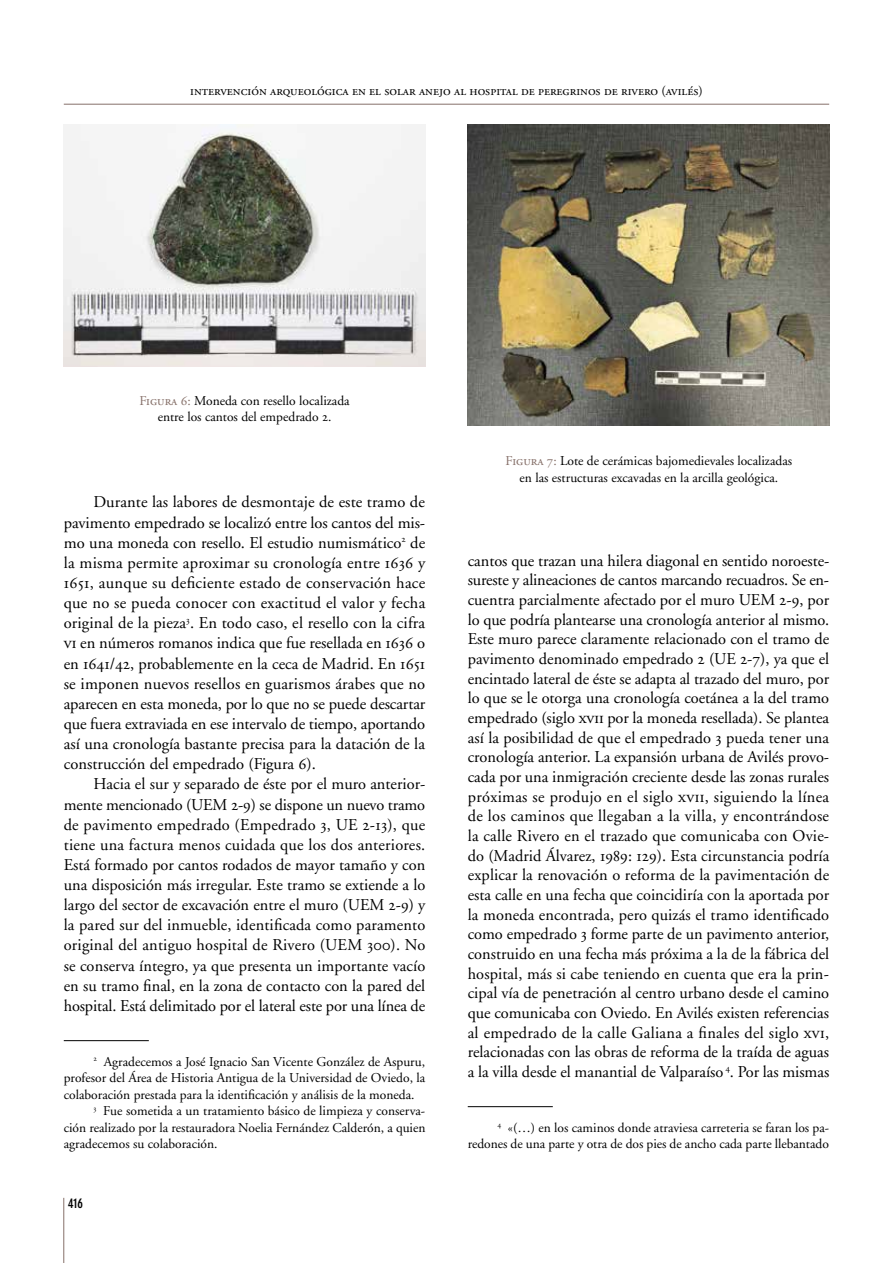
<style>
.page{position:relative;width:893px;height:1263px;background:#fff}
.page>*{position:absolute;margin:0;border:0;box-sizing:border-box;transform-origin:0 0}
.t1{font:16.5px/19.6px "Adobe Garamond";letter-spacing:-.005em;color:#000;text-align:justify}
.t2{font:13.5px/16.5px "Adobe Garamond";color:#000;text-align:center}
.t3{font:13.5px "Adobe Garamond Regular SC";color:#000}
.t4{font:700 condensed 13.5px "DIN Neuzeit Grotesk";color:#000}
.s1{font-family:"Adobe Garamond Regular SC";color:#867069}
.s2{font-family:"Adobe Garamond Regular SC"}
</style>
<div class="page">
<hr style="left:64px;top:104px;width:765px;height:1px;background:#867069">
<hr style="left:63px;top:1198px;width:1px;height:65px;background:#867069">
<hr style="left:468px;top:1106px;width:85px;height:1px;background:#000">
<hr style="left:64px;top:1040px;width:85px;height:1px;background:#000">
<img style="left:64px;top:124px;width:361px;height:242px">
<img style="left:468px;top:124px;width:361px;height:302px">
<p class="t3" style="left:190px;top:83px;width:514px">intervención arqueológica en el solar anejo al hospital de peregrinos de rivero (avilés)</p>
<p class="t2" style="left:139px;top:392px;width:212px"><span class="s1">Figura 6:</span> Moneda con resello localizada entre los cantos del empedrado <span class="s2">2</span>.</p>
<p class="t1" style="left:64px;top:493px;width:363px;line-height:20.1px;text-indent:30px">Durante las labores de desmontaje de este tramo de pavimento empedrado se localizó entre los cantos del mis&shy;mo una moneda con resello. El estudio numismático<sup>2</sup> de la misma permite aproximar su cronología entre <span class="s2">1636</span> y <span class="s2">1651</span>, aunque su deficiente estado de conservación hace que no se pueda conocer con exactitud el valor y fecha original de la pieza<sup>3</sup>. En todo caso, el resello con la cifra <span class="s2">vi</span> en números romanos indica que fue resellada en <span class="s2">1636</span> o en <span class="s2">1641</span>/<span class="s2">42</span>, probablemente en la ceca de Madrid. En <span class="s2">1651 </span>se imponen nuevos resellos en guarismos árabes que no aparecen en esta moneda, por lo que no se puede descartar que fuera extraviada en ese intervalo de tiempo, aportando así una cronología bastante precisa para la datación de la construcción del empedrado (Figura <span class="s2">6</span>).</p>
<p class="t1" style="left:64px;top:774px;width:363px;line-height:20.1px;text-indent:30px">Hacia el sur y separado de éste por el muro anterior&shy;mente mencionado (UEM <span class="s2">2</span>-<span class="s2">9</span>) se dispone un nuevo tramo de pavimento empedrado (Empedrado <span class="s2">3</span>, UE <span class="s2">2</span>-<span class="s2">13</span>), que tiene una factura menos cuidada que los dos anteriores.<br>Está formado por cantos rodados de mayor tamaño y con una disposición más irregular. Este tramo se extiende a lo largo del sector de excavación entre el muro (UEM <span class="s2">2</span>-<span class="s2">9</span>) y la pared sur del inmueble, identificada como paramento original del antiguo hospital de Rivero (UEM <span class="s2">300</span>). No se conserva íntegro, ya que presenta un importante vacío en su tramo final, en la zona de contacto con la pared del hospital. Está delimitado por el lateral este por una línea de</p>
<p class="t2" style="left:94px;top:1053px;width:333px"><sup>2</sup> Agradecemos a José Ignacio San Vicente González de Aspuru,</p>
<p class="t2" style="left:64px;top:1070px;width:363px">profesor del Área de Historia Antigua de la Universidad de Oviedo, la</p>
<p class="t2" style="left:64px;top:1086px;width:352px">colaboración prestada para la identificación y análisis de la moneda.</p>
<p class="t2" style="left:94px;top:1103px;width:333px"><sup>3</sup> Fue sometida a un tratamiento básico de limpieza y conserva-</p>
<p class="t2" style="left:64px;top:1119px;width:363px">ción realizado por la restauradora Noelia Fernández Calderón, a quien</p>
<p class="t2" style="left:64px;top:1136px;width:155px">agradecemos su colaboración.</p>
<p class="t4" style="left:68px;top:1195px;width:17px">416</p>
<p class="t2" style="left:506px;top:453px;width:288px"><span class="s1">Figura 7:</span> Lote de cerámicas bajomedievales localizadas en las estructuras excavadas en la arcilla geológica.</p>
<p class="t1" style="left:468px;top:551px;width:363px">cantos que trazan una hilera diagonal en sentido noroeste&shy;sureste y alineaciones de cantos marcando recuadros. Se en&shy;cuentra parcialmente afectado por el muro UEM <span class="s2">2</span>-<span class="s2">9</span>, por lo que podría plantearse una cronología anterior al mismo.<br>Este muro parece claramente relacionado con el tramo de pavimento denominado empedrado <span class="s2">2</span> (UE <span class="s2">2</span>-<span class="s2">7</span>), ya que el encintado lateral de éste se adapta al trazado del muro, por lo que se le otorga una cronología coetánea a la del tramo empedrado (siglo <span class="s2">xvii</span> por la moneda resellada). Se plantea así la posibilidad de que el empedrado <span class="s2">3</span> pueda tener una cronología anterior. La expansión urbana de Avilés provo&shy;cada por una inmigración creciente desde las zonas rurales próximas se produjo en el siglo <span class="s2">xvii</span>, siguiendo la línea de los caminos que llegaban a la villa, y encontrándose la calle Rivero en el trazado que comunicaba con Ovie&shy;do (Madrid Álvarez, <span class="s2">1989</span>: <span class="s2">129</span>). Esta circunstancia podría explicar la renovación o reforma de la pavimentación de esta calle en una fecha que coincidiría con la aportada por la moneda encontrada, pero quizás el tramo identificado como empedrado <span class="s2">3</span> forme parte de un pavimento anterior, construido en una fecha más próxima a la de la fábrica del hospital, más si cabe teniendo en cuenta que era la prin&shy;cipal vía de penetración al centro urbano desde el camino que comunicaba con Oviedo. En Avilés existen referencias al empedrado de la calle Galiana a finales del siglo <span class="s2">xvi</span>, relacionadas con las obras de reforma de la traída de aguas a la villa desde el manantial de Valparaíso <sup>4</sup>. Por las mismas</p>
<p class="t2" style="left:468px;top:1119px;width:363px;text-align:right"><sup>4</sup> «(…) en los caminos donde atraviesa carreteria se faran los pa&shy;redones de una parte y otra de dos pies de ancho cada parte llebantado</p>
</div>
